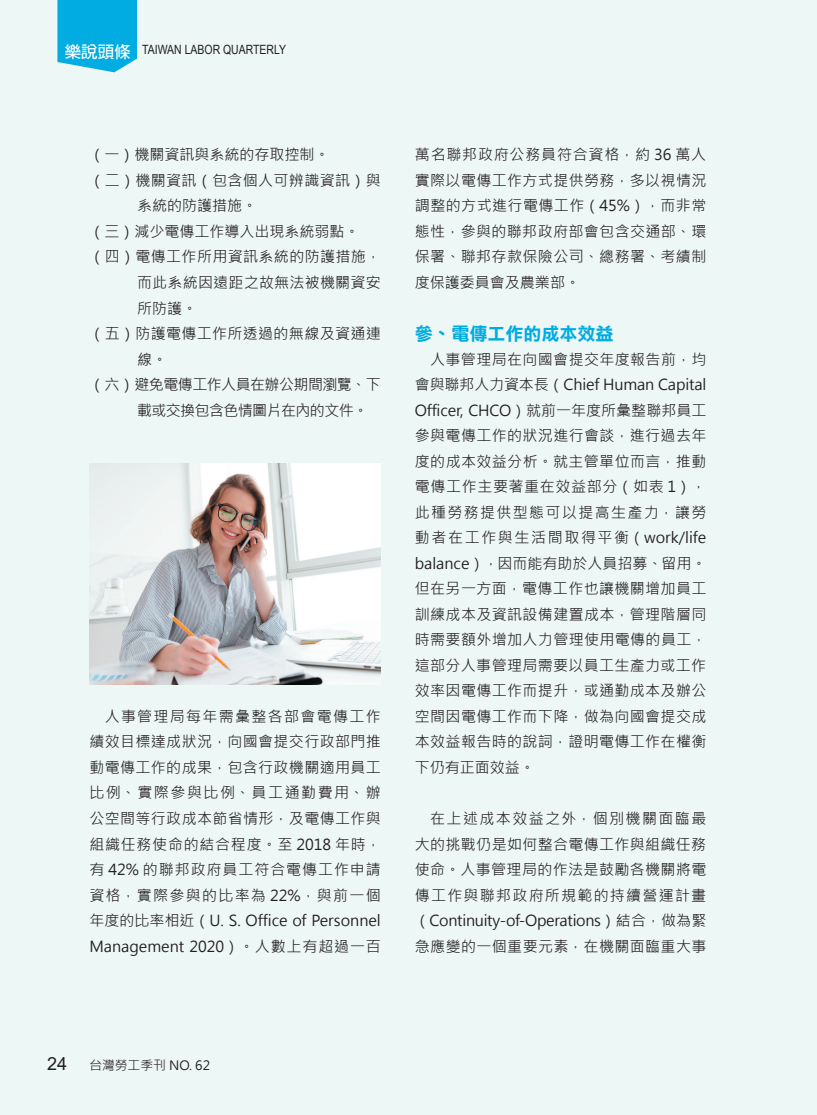
<style>
.page{position:relative;width:817px;height:1115px;background:#fff}
.page>*{position:absolute;margin:0;border:0;box-sizing:border-box;transform-origin:0 0}
.t1{font:18px "DF Li Hei Bd WIN BF";color:#00ace1}
.t2{font:15px/25.5px "Microsoft Jheng Hei";letter-spacing:.015em;color:#231f20;text-align:justify}
.t3{font:15px "Microsoft Jheng Hei";letter-spacing:-.035em;color:#231f20}
.t4{font:15px "Microsoft Jheng Hei";letter-spacing:-.04em;color:#231f20}
.t5{font:12.75px "Arial Narrow";color:#231f20}
.t6{font:12.75px "Microsoft Jheng Hei";color:#231f20}
.s1{font-family:"Adobe Fan Heiti Std";font-weight:700;font-size:16.5px;color:#fff}
.s2{font-family:"Arial";font-size:18px}
</style>
<div class="page">
<div style="left:0;top:0;width:816px;height:1114px;background:#edf7f5"></div>
<svg style="left:57px;top:0;width:80px;height:72px;background:#12b1e2"></svg>
<img style="left:89px;top:463px;width:292px;height:221px">
<p class="t5" style="left:65px;top:40px;width:223px"><span class="s1">樂說頭條</span> TAIWAN LABOR QUARTERLY</p>
<p class="t2" style="left:89px;top:142px;width:241px">（一）機關資訊與系統的存取控制。</p>
<p class="t2" style="left:89px;top:168px;width:293px">（二）機關資訊（包含個人可辨識資訊）與</p>
<p class="t2" style="left:137px;top:193px;width:121px">系統的防護措施。</p>
<p class="t2" style="left:89px;top:219px;width:271px">（三）減少電傳工作導入出現系統弱點。</p>
<p class="t2" style="left:89px;top:244px;width:293px">（四）電傳工作所用資訊系統的防護措施，</p>
<p class="t2" style="left:137px;top:270px;width:245px">而此系統因遠距之故無法被機關資安</p>
<p class="t2" style="left:137px;top:295px;width:61px">所防護。</p>
<p class="t2" style="left:89px;top:321px;width:293px">（五）防護電傳工作所透過的無線及資通連</p>
<p class="t2" style="left:137px;top:346px;width:31px">線。</p>
<p class="t3" style="left:89px;top:375px;width:293px">（六）避免電傳工作人員在辦公期間瀏覽、下</p>
<p class="t4" style="left:137px;top:400px;width:232px">載或交換包含色情圖片在內的文件。</p>
<p class="t2" style="left:89px;top:703px;width:293px;text-indent:15px">人事管理局每年需彙整各部會電傳工作績效目標達成狀況，向國會提交行政部門推動電傳工作的成果，包含行政機關適用員工比例、實際參與比例、員工通勤費用、辦公空間等行政成本節省情形，及電傳工作與組織任務使命的結合程度。至 2018 年時，有 42% 的聯邦政府員工符合電傳工作申請資格，實際參與的比率為 22%，與前一個年度的比率相近（U. S. Office of Personnel Management 2020）。人數上有超過一百</p>
<p class="t2" style="left:415px;top:142px;width:293px">萬名聯邦政府公務員符合資格，約 36 萬人實際以電傳工作方式提供勞務，多以視情況調整的方式進行電傳工作（45%），而非常態性，參與的聯邦政府部會包含交通部、環保署、聯邦存款保險公司、總務署、考績制度保護委員會及農業部。</p>
<p class="t1" style="left:415px;top:324px;width:200px">參、電傳工作的成本效益</p>
<p class="t2" style="left:415px;top:346px;width:293px;text-indent:15px">人事管理局在向國會提交年度報告前，均會與聯邦人力資本長（Chief Human Capital Officer, CHCO）就前一年度所彙整聯邦員工參與電傳工作的狀況進行會談，進行過去年度的成本效益分析。就主管單位而言，推動電傳工作主要著重在效益部分（如表 1），此種勞務提供型態可以提高生產力，讓勞動者在工作與生活間取得平衡（work/life balance），因而能有助於人員招募、留用。但在另一方面，電傳工作也讓機關增加員工訓練成本及資訊設備建置成本，管理階層同時需要額外增加人力管理使用電傳的員工，這部分人事管理局需要以員工生產力或工作效率因電傳工作而提升，或通勤成本及辦公空間因電傳工作而下降，做為向國會提交成本效益報告時的說詞，證明電傳工作在權衡下仍有正面效益。</p>
<p class="t2" style="left:415px;top:805px;width:293px;text-indent:15px">在上述成本效益之外，個別機關面臨最大的挑戰仍是如何整合電傳工作與組織任務使命。人事管理局的作法是鼓勵各機關將電傳工作與聯邦政府所規範的持續營運計畫（Continuity-of-Operations）結合，做為緊急應變的一個重要元素，在機關面臨重大事</p>
<p class="t6" style="left:47px;top:1056px;width:164px"><span class="s2">24</span> 台灣勞工季刊 NO. 62</p>
</div>
